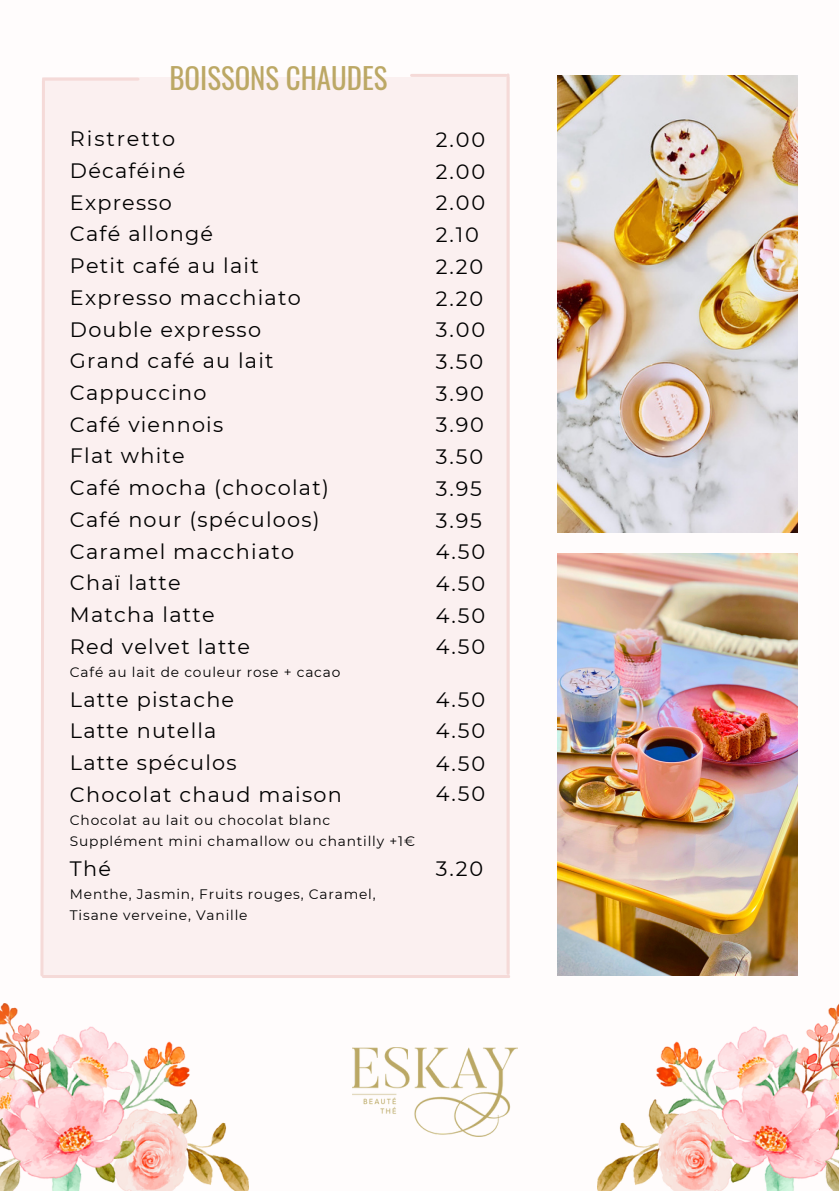
<style>
.page{position:relative;width:839px;height:1191px;background:#fff}
.page>*{position:absolute;margin:0;border:0;box-sizing:border-box;transform-origin:0 0}
.t1{font:28.8px "Oswald";color:#bca865}
.t2{font:20.8px "Montserrat";letter-spacing:.06em;color:#000}
.t3{font:20.8px "Montserrat";letter-spacing:.09em;color:#000}
.t4{font:13.8px/21.2px "Montserrat";letter-spacing:.06em;color:#000}
</style>
<div class="page">
<div style="left:42px;top:77px;width:467px;height:901px;background:#fbf0f0"></div>
<hr style="left:43px;top:975px;width:465px;height:3px;background:#f5dad8">
<svg style="left:40px;top:78px;width:5px;height:900px"></svg>
<hr style="left:411px;top:74px;width:95px;height:3px;background:#f5dad8">
<hr style="left:43px;top:78px;width:95px;height:3px;background:#f5dad8">
<img style="left:557px;top:75px;width:240px;height:458px">
<img style="left:557px;top:554px;width:240px;height:421px">
<img style="left:597px;top:1005px;width:241px;height:186px">
<img style="left:0;top:1003px;width:249px;height:188px">
<img style="left:353px;top:1048px;width:165px;height:88px">
<p class="t1" style="left:169px;top:55px;width:219px">BOISSONS CHAUDES</p>
<p class="t3" style="left:70px;top:126px;width:107px">Ristretto</p>
<p class="t2" style="left:70px;top:158px;width:117px">Décaféiné</p>
<p class="t2" style="left:70px;top:190px;width:103px">Expresso</p>
<p class="t2" style="left:70px;top:221px;width:145px">Café allongé</p>
<p class="t2" style="left:70px;top:253px;width:190px">Petit café au lait</p>
<p class="t2" style="left:70px;top:285px;width:232px">Expresso macchiato</p>
<p class="t2" style="left:70px;top:316px;width:193px">Double expresso</p>
<p class="t2" style="left:70px;top:348px;width:205px">Grand café au lait</p>
<p class="t2" style="left:70px;top:380px;width:138px">Cappuccino</p>
<p class="t2" style="left:70px;top:412px;width:155px">Café viennois</p>
<p class="t2" style="left:70px;top:443px;width:116px">Flat white</p>
<p class="t2" style="left:70px;top:475px;width:260px">Café mocha (chocolat)</p>
<p class="t2" style="left:70px;top:507px;width:251px">Café nour (spéculoos)</p>
<p class="t2" style="left:70px;top:538px;width:226px">Caramel macchiato</p>
<p class="t2" style="left:70px;top:570px;width:112px">Chaï latte</p>
<p class="t2" style="left:70px;top:602px;width:146px">Matcha latte</p>
<p class="t2" style="left:70px;top:634px;width:181px">Red velvet latte</p>
<p class="t4" style="left:70px;top:661px;width:272px">Café au lait de couleur rose + cacao</p>
<p class="t2" style="left:70px;top:686px;width:166px">Latte pistache</p>
<p class="t2" style="left:70px;top:718px;width:148px">Latte nutella</p>
<p class="t2" style="left:70px;top:750px;width:168px">Latte spéculos</p>
<p class="t2" style="left:70px;top:782px;width:273px">Chocolat chaud maison</p>
<p class="t4" style="left:70px;top:809px;width:262px">Chocolat au lait ou chocolat blanc</p>
<p class="t4" style="left:70px;top:831px;width:346px">Supplément mini chamallow ou chantilly +1€</p>
<p class="t2" style="left:70px;top:856px;width:43px">Thé</p>
<p class="t4" style="left:70px;top:883px;width:307px">Menthe, Jasmin, Fruits rouges, Caramel,<br>Tisane verveine, Vanille</p>
<p class="t2" style="left:436px;top:127px;width:51px">2.00</p>
<p class="t2" style="left:436px;top:159px;width:51px">2.00</p>
<p class="t2" style="left:436px;top:190px;width:51px">2.00</p>
<p class="t2" style="left:436px;top:222px;width:45px">2.10</p>
<p class="t2" style="left:436px;top:254px;width:49px">2.20</p>
<p class="t2" style="left:436px;top:285px;width:49px">2.20</p>
<p class="t2" style="left:436px;top:317px;width:51px">3.00</p>
<p class="t2" style="left:436px;top:349px;width:49px">3.50</p>
<p class="t2" style="left:436px;top:381px;width:50px">3.90</p>
<p class="t2" style="left:436px;top:412px;width:50px">3.90</p>
<p class="t2" style="left:436px;top:444px;width:49px">3.50</p>
<p class="t2" style="left:436px;top:476px;width:48px">3.95</p>
<p class="t2" style="left:436px;top:507px;width:48px">3.95</p>
<p class="t2" style="left:436px;top:539px;width:51px">4.50</p>
<p class="t2" style="left:436px;top:571px;width:51px">4.50</p>
<p class="t2" style="left:436px;top:603px;width:51px">4.50</p>
<p class="t2" style="left:436px;top:634px;width:51px">4.50</p>
<p class="t2" style="left:436px;top:687px;width:51px">4.50</p>
<p class="t2" style="left:436px;top:718px;width:51px">4.50</p>
<p class="t2" style="left:436px;top:751px;width:51px">4.50</p>
<p class="t2" style="left:436px;top:781px;width:51px">4.50</p>
<p class="t2" style="left:436px;top:856px;width:49px">3.20</p>
</div>
